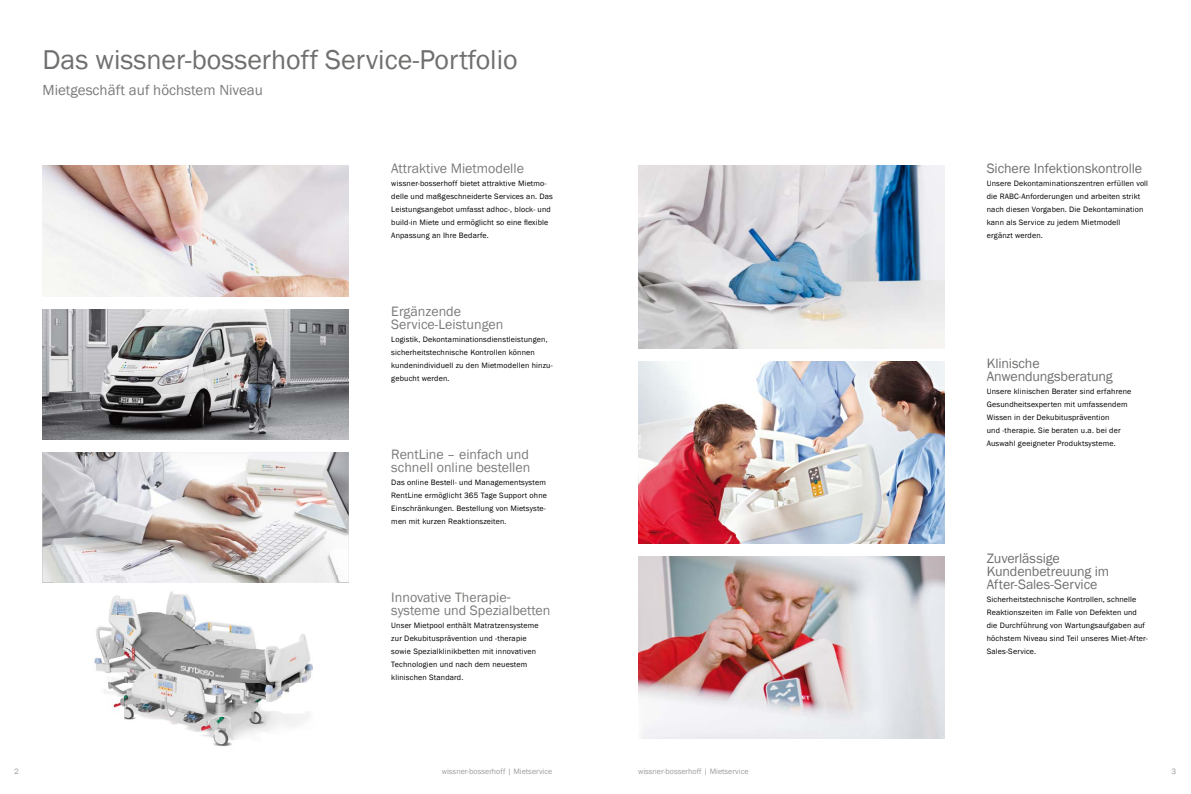
<style>
.page{position:relative;width:1191px;height:794px;background:#fff}
.page>*{position:absolute;margin:0;border:0;box-sizing:border-box;transform-origin:0 0}
.t1{font:28px "Franklin Gothic";color:#6f6f6e}
.t2{font:15px "Franklin Gothic";color:#7b7b7a}
.t3{font:14px/13px "Franklin Gothic";color:#7b7b7a}
.t4{font:14px/13px "Franklin Gothic";letter-spacing:-.01em;color:#6f6f6e}
.t5{font:8px/13px "Franklin Gothic";letter-spacing:.02em;color:#000}
.t6{font:8px "Franklin Gothic";color:#9c9d9d}
</style>
<div class="page">
<img style="left:43px;top:166px;width:306px;height:130px">
<img style="left:638px;top:166px;width:306px;height:182px">
<img style="left:638px;top:361px;width:306px;height:182px">
<img style="left:638px;top:556px;width:306px;height:182px">
<img style="left:43px;top:309px;width:306px;height:130px">
<img style="left:43px;top:452px;width:306px;height:130px">
<img style="left:54px;top:576px;width:284px;height:171px">
<h1 class="t1" style="left:43px;top:42px;width:477px">Das wissner-bosserhoff Service-Portfolio</h1>
<h2 class="t2" style="left:43px;top:80px;width:222px">Mietgeschäft auf höchstem Niveau</h2>
<h3 class="t3" style="left:391px;top:162px;width:134px">Attraktive Mietmodelle</h3>
<p class="t5" style="left:391px;top:177px;width:163px">wissner-bosserhoff bietet attraktive Mietmo&shy;delle und maßgeschneiderte Services an. Das Leistungsangebot umfasst adhoc-, block- und build-in Miete und ermöglicht so eine flexible Anpassung an Ihre Bedarfe.</p>
<h3 class="t3" style="left:391px;top:305px;width:114px">Ergänzende<br>Service-Leistungen</h3>
<p class="t5" style="left:391px;top:333px;width:163px">Logistik, Dekontaminationsdienstleistungen, sicherheitstechnische Kontrollen können kundenindividuell zu den Mietmodellen hinzu&shy;gebucht werden.</p>
<h3 class="t3" style="left:391px;top:448px;width:141px">RentLine – einfach und schnell online bestellen</h3>
<p class="t5" style="left:391px;top:476px;width:157px">Das online Bestell- und Managementsystem RentLine ermöglicht 365 Tage Support ohne Einschränkungen. Bestellung von Mietsyste&shy;men mit kurzen Reaktionszeiten.</p>
<h3 class="t3" style="left:391px;top:591px;width:161px">Innovative Therapie&shy;systeme und Spezialbetten</h3>
<p class="t5" style="left:391px;top:619px;width:149px">Unser Mietpool enthält Matratzensysteme zur Dekubitusprävention und -therapie sowie Spezialklinikbetten mit innovativen Technologien und nach dem neuestem klinischen Standard.</p>
<h3 class="t4" style="left:986px;top:162px;width:157px">Sichere Infektionskontrolle</h3>
<p class="t5" style="left:986px;top:177px;width:163px">Unsere Dekontaminationszentren erfüllen voll die RABC-Anforderungen und arbeiten strikt nach diesen Vorgaben. Die Dekonta mination kann als Service zu jedem Mietmodell ergänzt werden.</p>
<h3 class="t4" style="left:986px;top:357px;width:127px">Klinische<br>Anwendungsberatung</h3>
<p class="t5" style="left:986px;top:385px;width:146px">Unsere klinischen Berater sind erfahrene Gesundheitsexperten mit umfassendem Wissen in der Dekubitusprävention<br>und -therapie. Sie beraten u.a. bei der Auswahl geeigneter Produktsysteme.</p>
<h3 class="t4" style="left:986px;top:552px;width:124px">Zuverlässige<br>Kunden betreuung im<br>After-Sales-Service</h3>
<p class="t5" style="left:986px;top:593px;width:162px">Sicherheitstechnische Kontrollen, schnelle Reaktionszeiten im Falle von Defekten und die Durchführung von Wartungsaufgaben auf höchstem Niveau sind Teil unseres Miet-After-Sales-Service.</p>
<p class="t6" style="left:14px;top:766px;width:6px">2</p>
<p class="t6" style="left:442px;top:766px;width:112px">wissner-bosserhoff | Mietservice</p>
<p class="t6" style="left:638px;top:766px;width:112px">wissner-bosserhoff | Mietservice</p>
<p class="t6" style="left:1171px;top:766px;width:6px">3</p>
</div>
